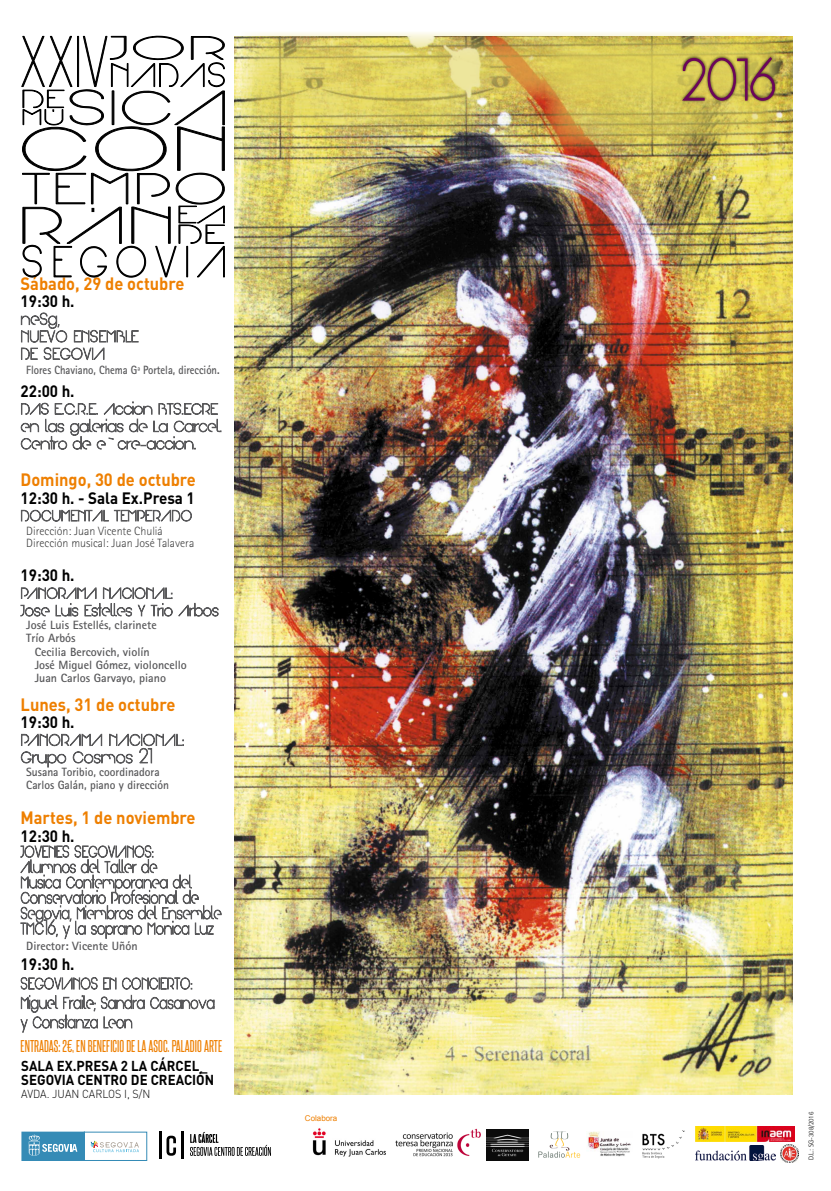
<style>
.page{position:relative;width:831px;height:1191px;background:#fff}
.page>*{position:absolute;margin:0;border:0;box-sizing:border-box;transform-origin:0 0}
.t1{font:700 17.7px "DIN";color:#ee7f00;scale:.93 1}
.t2{font:700 16.3px "DIN";color:#000;scale:.93 1}
.t3{font:15px "Arual";color:#58585a;scale:.93 1}
.t4{font:14.5px "Steelfish Rg";color:#ee7f00}
.t5{font:700 14.3px/14px "DIN";color:#000;scale:.93 1}
.t6{font:700 12px/13.2px "Rotis Sans Serif";color:#58585a}
.t7{font:12px/11.4px "Rotis Sans Serif AT Light";color:#404040}
.t8{font:700 12px/13.2px "Rotis Sans Serif";color:#58585a;scale:.95 1}
.t9{font:700 12px "Rotis Sans Serif";color:#58585a;scale:.88 1}
.t10{font:300 11.6px "DIN";color:#000;scale:.93 1}
.t11{font:8px "Arial";color:#ee7f00}
.t12{font:7px "Rotis Sans Serif AT Light";color:#000}
</style>
<div class="page">
<img style="left:234px;top:36px;width:558px;height:1059px">
<img style="left:241px;top:32px;width:541px;height:100px">
<img style="left:544px;top:38px;width:238px;height:112px">
<svg style="left:21px;top:312px;width:118px;height:48px"></svg>
<svg style="left:21px;top:401px;width:200px;height:49px"></svg>
<svg style="left:21px;top:510px;width:171px;height:12px"></svg>
<svg style="left:20px;top:587px;width:199px;height:29px"></svg>
<svg style="left:21px;top:733px;width:163px;height:34px"></svg>
<svg style="left:20px;top:845px;width:201px;height:95px"></svg>
<svg style="left:20px;top:977px;width:194px;height:56px"></svg>
<svg style="left:22px;top:1131px;width:125px;height:29px"></svg>
<svg style="left:166px;top:1135px;width:10px;height:20px"></svg>
<hr style="left:159px;top:1131px;width:3px;height:28px;background:#000">
<hr style="left:181px;top:1131px;width:2px;height:28px;background:#000">
<svg style="left:190px;top:1132px;width:81px;height:23px"></svg>
<img style="left:538px;top:1131px;width:43px;height:27px">
<img style="left:642px;top:1130px;width:43px;height:28px">
<img style="left:588px;top:1131px;width:43px;height:26px">
<img style="left:395px;top:1128px;width:86px;height:29px">
<img style="left:312px;top:1128px;width:74px;height:29px">
<img style="left:696px;top:1127px;width:98px;height:14px">
<img style="left:696px;top:1145px;width:79px;height:15px">
<svg style="left:21px;top:36px;width:204px;height:242px"></svg>
<img style="left:780px;top:1144px;width:18px;height:18px">
<img style="left:486px;top:1129px;width:43px;height:31px">
<h1 class="t1" style="left:21px;top:272px;width:178px">Sábado, 29 de octubre</h1>
<h2 class="t2" style="left:21px;top:291px;width:60px">19:30 h.</h2>
<p class="t9" style="left:26px;top:362px;width:221px">Flores Chaviano, Chema Gª Portela, dirección.</p>
<h2 class="t2" style="left:21px;top:380px;width:60px">22:00 h.</h2>
<h1 class="t1" style="left:21px;top:468px;width:190px">Domingo, 30 de octubre</h1>
<h2 class="t2" style="left:21px;top:487px;width:189px">12:30 h. - Sala Ex.Presa 1</h2>
<p class="t7" style="left:26px;top:525px;width:170px">Dirección: Juan Vicente Chuliá<br>Dirección musical: Juan José Talavera</p>
<h2 class="t2" style="left:21px;top:564px;width:60px">19:30 h.</h2>
<p class="t3" style="left:170px;top:583px;width:4px">:</p>
<p class="t6" style="left:26px;top:618px;width:132px">José Luis Estellés, clarinete<br>Trío Arbós</p>
<p class="t6" style="left:35px;top:645px;width:154px">Cecilia Bercovich, violín<br>José Miguel Gómez, violoncello<br>Juan Carlos Garvayo, piano</p>
<h1 class="t1" style="left:21px;top:692px;width:168px">Lunes, 31 de octubre</h1>
<h2 class="t2" style="left:21px;top:711px;width:60px">19:30 h.</h2>
<p class="t8" style="left:26px;top:765px;width:152px">Susana Toribio, coordinadora<br>Carlos Galán, piano y dirección</p>
<h1 class="t1" style="left:21px;top:806px;width:190px">Martes, 1 de noviembre</h1>
<h2 class="t2" style="left:21px;top:825px;width:60px">12:30 h.</h2>
<p class="t6" style="left:26px;top:938px;width:113px">Director: Vicente Uñón</p>
<h2 class="t2" style="left:21px;top:953px;width:60px">19:30 h.</h2>
<p class="t4" style="left:21px;top:1036px;width:203px">ENTRADAS: 2€, EN BENEFICIO DE LA ASOC. PALADIO ARTE</p>
<p class="t5" style="left:21px;top:1058px;width:209px">SALA EX.PRESA 2 LA CÁRCEL_<br>SEGOVIA CENTRO DE CREACIÓN</p>
<p class="t10" style="left:21px;top:1087px;width:140px">AVDA. JUAN CARLOS I, S/N</p>
<p class="t11" style="left:305px;top:1112px;width:34px">Colabora</p>
<p class="t12" style="left:807px;top:1160px;width:50px;rotate:-90deg">D.L.: SG-308/2016</p>
</div>
